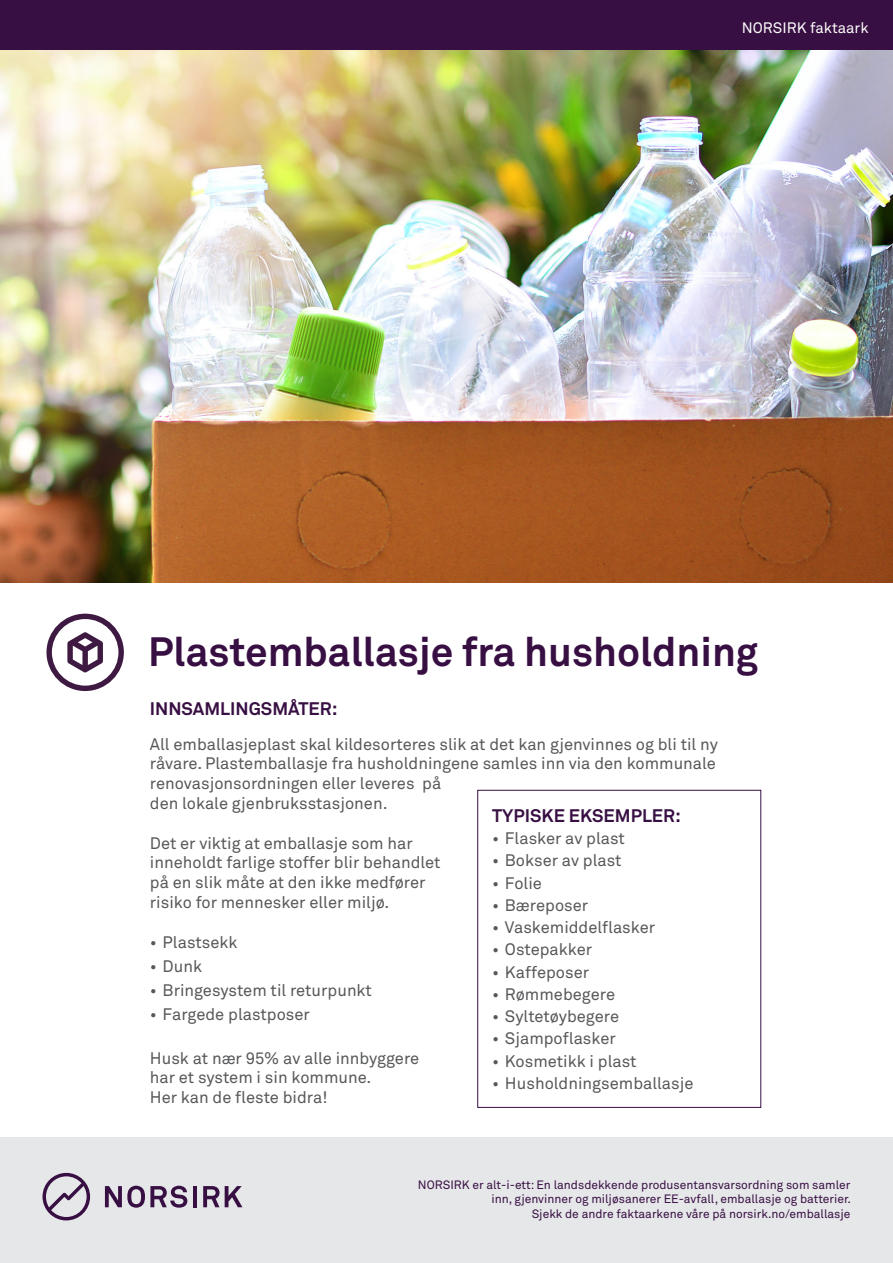
<style>
.page{position:relative;width:893px;height:1263px;background:#fff}
.page>*{position:absolute;margin:0;border:0;box-sizing:border-box;transform-origin:0 0}
.t1{font:700 40.5px "Akkurat Pro";color:#380f43}
.t2{font:700 18px "Akkurat Pro";color:#380f43}
.t3{font:16.5px/19.8px "Akkurat Pro";color:#57585a}
.t4{font:15px "Akkurat Pro";color:#fcfcfa}
.t5{font:12px/14.4px "Akkurat Pro";color:#380f43;text-align:right}
</style>
<div class="page">
<img style="left:0;top:49px;width:893px;height:534px">
<div style="left:0;top:1137px;width:893px;height:126px;background:#e6e7e9"></div>
<div style="left:0;top:0;width:893px;height:49px;background:#380f43"></div>
<svg style="left:105px;top:1186px;width:82px;height:22px"></svg>
<hr style="left:193px;top:1186px;width:3px;height:21px;background:#380f43">
<svg style="left:203px;top:1186px;width:16px;height:21px"></svg>
<svg style="left:225px;top:1186px;width:17px;height:21px"></svg>
<svg style="left:43px;top:1173px;width:47px;height:47px"></svg>
<svg style="left:46px;top:614px;width:78px;height:77px"></svg>
<div style="left:477px;top:790px;width:284px;height:318px;border:1px solid #380f43"></div>
<p class="t4" style="left:742px;top:19px;width:128px">NORSIRK faktaark</p>
<p class="t1" style="left:148px;top:627px;width:612px">Plastemballasje fra husholdning</p>
<p class="t2" style="left:150px;top:698px;width:189px">INNSAMLINGSMÅTER:</p>
<p class="t3" style="left:150px;top:734px;width:569px;text-align:justify">All emballasjeplast skal kildesorteres slik at det kan gjenvinnes og bli til ny råvare. Plastemballasje fra husholdningene samles inn via den kommunale renovasjonsordningen eller leveres på</p>
<p class="t3" style="left:150px;top:794px;width:239px">den lokale gjenbruksstasjonen.</p>
<p class="t3" style="left:150px;top:833px;width:292px">Det er viktig at emballasje som har inneholdt farlige stoffer blir behandlet på en slik måte at den ikke medfører risiko for mennesker eller miljø.</p>
<p class="t3" style="left:150px;top:932px;width:89px">• Plastsekk</p>
<p class="t3" style="left:150px;top:956px;width:54px">• Dunk</p>
<p class="t3" style="left:150px;top:980px;width:224px">• Bringesystem til returpunkt</p>
<p class="t3" style="left:150px;top:1004px;width:162px">• Fargede plastposer</p>
<p class="t3" style="left:150px;top:1048px;width:271px">Husk at nær 95% av alle innbyggere har et system i sin kommune.<br>Her kan de fleste bidra!</p>
<p class="t2" style="left:492px;top:804px;width:190px">TYPISKE EKSEMPLER:</p>
<p class="t3" style="left:492px;top:829px;width:134px">• Flasker av plast</p>
<p class="t3" style="left:492px;top:851px;width:131px">• Bokser av plast</p>
<p class="t3" style="left:492px;top:873px;width:51px">• Folie</p>
<p class="t3" style="left:492px;top:896px;width:98px">• Bæreposer</p>
<p class="t3" style="left:492px;top:918px;width:164px">• Vaskemiddelflasker</p>
<p class="t3" style="left:492px;top:940px;width:101px">• Ostepakker</p>
<p class="t3" style="left:492px;top:962px;width:98px">• Kaffeposer</p>
<p class="t3" style="left:492px;top:985px;width:124px">• Rømmebegere</p>
<p class="t3" style="left:492px;top:1007px;width:128px">• Syltetøybegere</p>
<p class="t3" style="left:492px;top:1029px;width:125px">• Sjampoflasker</p>
<p class="t3" style="left:492px;top:1051px;width:146px">• Kosmetikk i plast</p>
<p class="t3" style="left:492px;top:1074px;width:203px">• Husholdningsemballasje</p>
<p class="t5" style="left:418px;top:1178px;width:435px">NORSIRK er alt-i-ett: En landsdekkende produsentansvarsordning som samler inn, gjenvinner og miljøsanerer EE-avfall, emballasje og batterier.<br>Sjekk de andre faktaarkene våre på norsirk.no/emballasje</p>
</div>
